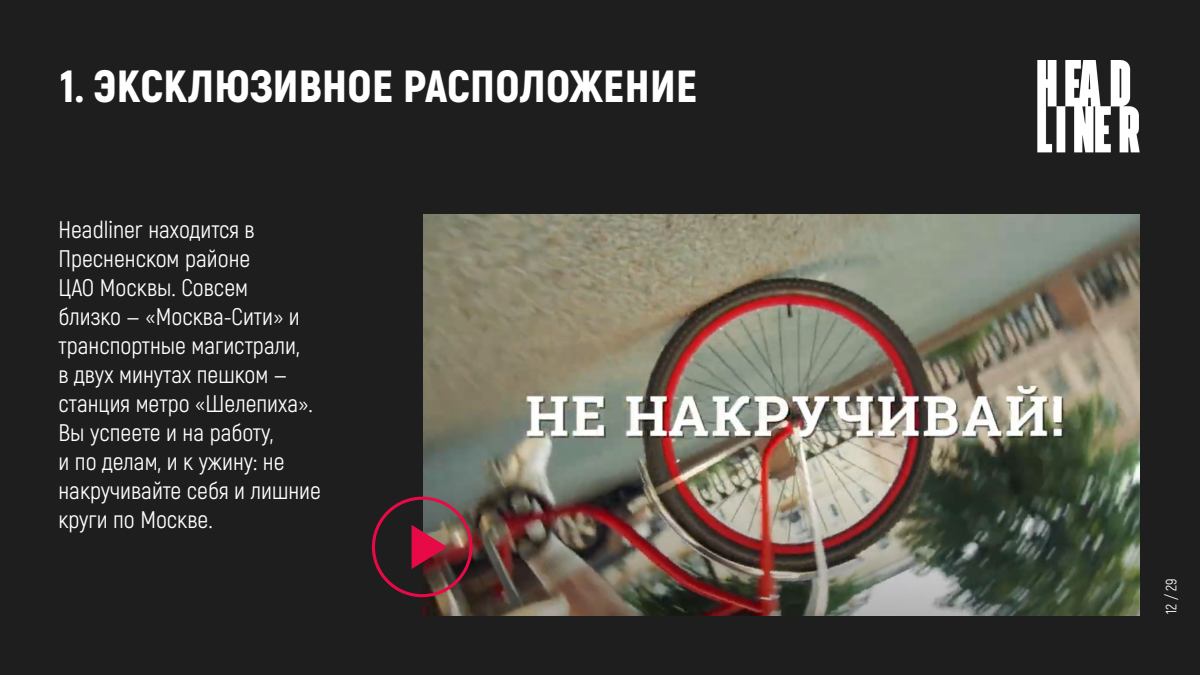
<style>
.page{position:relative;width:1200px;height:675px;background:#1f1e1e}
.page>*{position:absolute;margin:0;border:0;box-sizing:border-box;transform-origin:0 0}
.t1{font:900 45px "Akrobat";letter-spacing:.01em;color:#fff}
.t2{font:24px/29px "Akrobat";color:#fff}
.t3{font:15px "Akrobat";color:#fff}
</style>
<div class="page">
<img style="left:423px;top:215px;width:717px;height:400px">
<div style="left:372px;top:497px;width:100px;height:100px;border:3px solid #e80a46;border-radius:50%"></div>
<svg style="left:412px;top:525px;width:35px;height:44px"></svg>
<img style="left:1038px;top:61px;width:102px;height:91px">
<h1 class="t1" style="left:60px;top:57px;width:639px">1. ЭКСКЛЮЗИВНОЕ РАСПОЛОЖЕНИЕ</h1>
<p class="t2" style="left:58px;top:216px;width:264px">Headliner находится в<br>Пресненском районе<br>ЦАО Москвы. Совсем<br>близко — «Москва-Сити» и транспортные магистрали,<br>в двух минутах пешком — станция метро «Шелепиха».<br>Вы успеете и на работу,<br>и по делам, и к ужину: не накручивайте себя и лишние круги по Москве.</p>
<p class="t3" style="left:1162px;top:614px;width:37px;rotate:-90deg">12 / 29</p>
</div>
